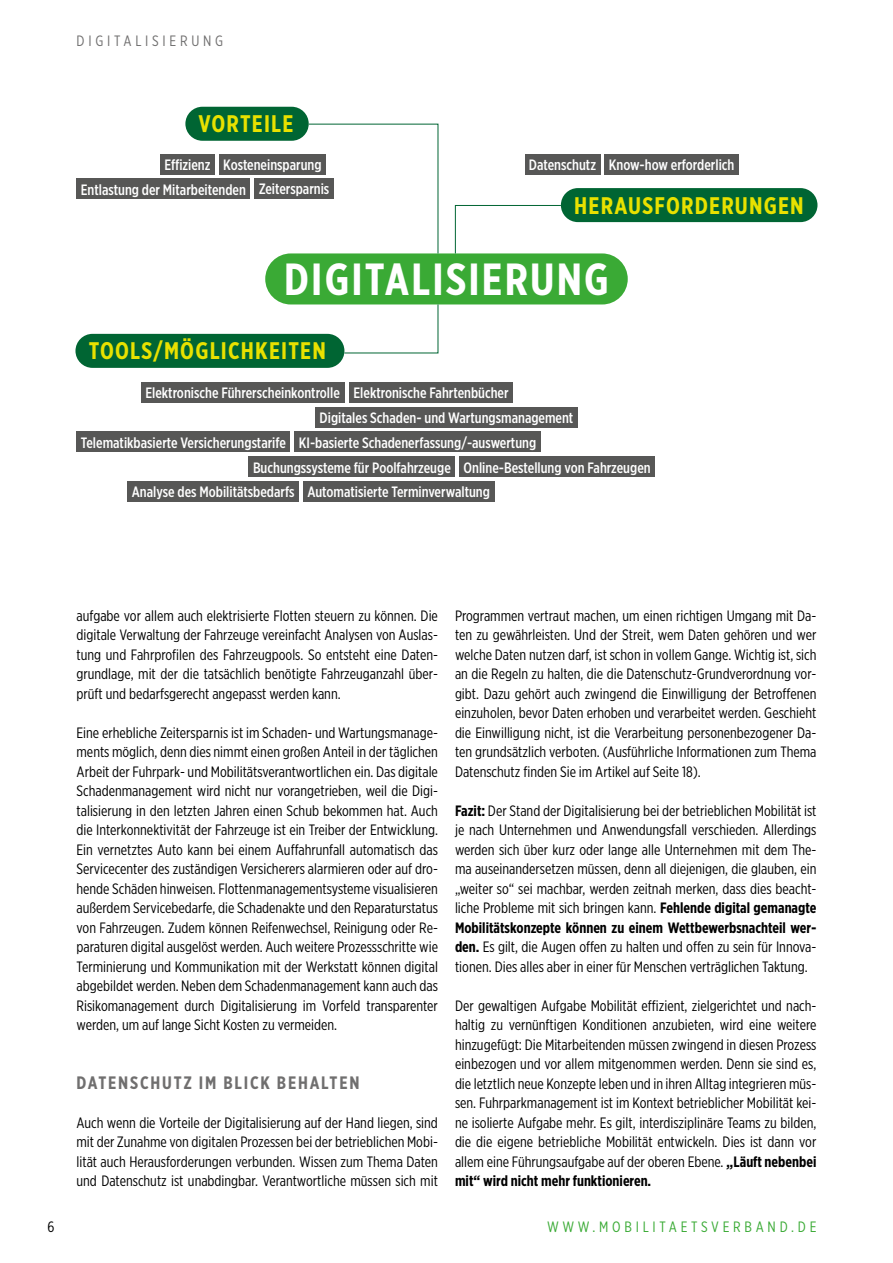
<style>
.page{position:relative;width:893px;height:1263px;background:#fff}
.page>*{position:absolute;margin:0;border:0;box-sizing:border-box;transform-origin:0 0}
.Copy_linksbündig{font:700 45px "Gotham X Narrow";letter-spacing:.05em;color:#fff}
.Copy_linksbündig-2{font:700 24px "Gotham X Narrow";letter-spacing:.05em;color:#e8e100}
.Zwischenhead{font:700 18px "Gotham X Narrow";letter-spacing:.1em;color:#706f6f}
.Copy__Block{font:15px/19.5px "Gotham X Narrow";color:#000;text-align:justify}
.Copy_linksbündig-3{font:500 15px "Gotham X Narrow";color:#fff}
.t1{font:15px "Gotham X Narrow";letter-spacing:.25em;color:#3aaa35}
.Rubrikentitel{font:15px "Gotham X Narrow";letter-spacing:.25em;color:#706f6f}
.s1{font-weight:700}
</style>
<div class="page">
<div style="left:75px;top:334px;width:269px;height:34px;background:#006533;border-radius:17px"></div>
<div style="left:265px;top:253px;width:363px;height:51px;background:#3aaa35;border-radius:26px"></div>
<div style="left:185px;top:107px;width:124px;height:34px;background:#006533;border-radius:17px"></div>
<div style="left:561px;top:188px;width:256px;height:34px;background:#006533;border-radius:17px"></div>
<svg style="left:308px;top:123px;width:131px;height:131px"></svg>
<svg style="left:344px;top:304px;width:95px;height:50px"></svg>
<svg style="left:455px;top:205px;width:107px;height:49px"></svg>
<div style="left:160px;top:154px;width:55px;height:20px;background:#575756"></div>
<div style="left:525px;top:154px;width:75px;height:20px;background:#575756"></div>
<div style="left:605px;top:154px;width:134px;height:20px;background:#575756"></div>
<div style="left:77px;top:179px;width:173px;height:20px;background:#575756"></div>
<div style="left:141px;top:382px;width:203px;height:21px;background:#575756"></div>
<div style="left:77px;top:432px;width:213px;height:20px;background:#575756"></div>
<div style="left:295px;top:432px;width:246px;height:20px;background:#575756"></div>
<div style="left:249px;top:456px;width:206px;height:21px;background:#575756"></div>
<div style="left:128px;top:481px;width:171px;height:21px;background:#575756"></div>
<div style="left:303px;top:481px;width:191px;height:21px;background:#575756"></div>
<div style="left:459px;top:456px;width:196px;height:21px;background:#575756"></div>
<div style="left:349px;top:382px;width:164px;height:21px;background:#575756"></div>
<div style="left:315px;top:407px;width:263px;height:20px;background:#575756"></div>
<div style="left:254px;top:178px;width:80px;height:20px;background:#575756"></div>
<div style="left:219px;top:154px;width:107px;height:20px;background:#575756"></div>
<p class="Rubrikentitel" style="left:77px;top:32px;width:148px">DIGITALISIERUNG</p>
<p class="Copy_linksbündig-2" style="left:198px;top:109px;width:96px">VORTEILE</p>
<p class="Copy_linksbündig-3" style="left:164px;top:156px;width:48px">Effizienz</p>
<p class="Copy_linksbündig-3" style="left:529px;top:156px;width:69px">Datenschutz</p>
<p class="Copy_linksbündig-3" style="left:609px;top:156px;width:127px">Know-how erforderlich</p>
<p class="Copy_linksbündig-3" style="left:81px;top:180px;width:167px">Entlastung der Mitarbeitenden</p>
<p class="Copy_linksbündig-3" style="left:223px;top:156px;width:100px">Kosteneinsparung</p>
<p class="Copy_linksbündig-3" style="left:259px;top:180px;width:72px">Zeitersparnis</p>
<p class="Copy_linksbündig-2" style="left:574px;top:190px;width:231px">HERAUSFORDERUNGEN</p>
<p class="Copy_linksbündig" style="left:284px;top:251px;width:326px">DIGITALISIERUNG</p>
<p class="Copy_linksbündig-2" style="left:89px;top:336px;width:239px">TOOLS/MÖGLICHKEITEN</p>
<p class="Copy_linksbündig-3" style="left:145px;top:384px;width:196px">Elektronische Führerscheinkontrolle</p>
<p class="Copy_linksbündig-3" style="left:81px;top:433px;width:207px">Telematikbasierte Versicherungstarife</p>
<p class="Copy_linksbündig-3" style="left:299px;top:433px;width:239px">KI-basierte Schadenerfassung/-auswertung</p>
<p class="Copy_linksbündig-3" style="left:253px;top:458px;width:199px">Buchungssysteme für Poolfahrzeuge</p>
<p class="Copy_linksbündig-3" style="left:132px;top:483px;width:164px">Analyse des Mobilitätsbedarfs</p>
<p class="Copy_linksbündig-3" style="left:307px;top:483px;width:184px">Automatisierte Terminverwaltung</p>
<p class="Copy_linksbündig-3" style="left:353px;top:384px;width:157px">Elektronische Fahrtenbücher</p>
<p class="Copy_linksbündig-3" style="left:320px;top:409px;width:255px">Digitales Schaden- und Wartungsmanagement</p>
<p class="Copy_linksbündig-3" style="left:464px;top:458px;width:189px">Online-Bestellung von Fahrzeugen</p>
<p class="Copy__Block" style="left:77px;top:606px;width:363px">aufgabe vor allem auch elektrisierte Flotten steuern zu können. Die digitale Verwaltung der Fahrzeuge vereinfacht Analysen von Auslas&shy;tung und Fahrprofilen des Fahrzeugpools. So entsteht eine Daten&shy;grundlage, mit der die tatsächlich benötigte Fahrzeuganzahl über&shy;prüft und bedarfsgerecht angepasst werden kann.</p>
<p class="Copy__Block" style="left:77px;top:723px;width:363px">Eine erhebliche Zeitersparnis ist im Schaden- und Wartungsmanage&shy;ments möglich, denn dies nimmt einen großen Anteil in der täglichen Arbeit der Fuhrpark- und Mobilitätsverantwortlichen ein. Das digitale Schadenmanagement wird nicht nur vorangetrieben, weil die Digi&shy;talisierung in den letzten Jahren einen Schub bekommen hat. Auch die Interkonnektivität der Fahrzeuge ist ein Treiber der Entwicklung.<br>Ein vernetztes Auto kann bei einem Auffahrunfall automatisch das Servicecenter des zuständigen Versicherers alarmieren oder auf dro&shy;hende Schäden hinweisen. Flottenmanagementsysteme visualisieren außerdem Servicebedarfe, die Schadenakte und den Reparaturstatus von Fahrzeugen. Zudem können Reifenwechsel, Reinigung oder Re&shy;paraturen digital ausgelöst werden. Auch weitere Prozessschritte wie Terminierung und Kommunikation mit der Werkstatt können digital abgebildet werden. Neben dem Schadenmanagement kann auch das Risikomanagement durch Digitalisierung im Vorfeld transparenter werden, um auf lange Sicht Kosten zu vermeiden.</p>
<p class="Zwischenhead" style="left:77px;top:1071px;width:284px">DATENSCHUTZ IM BLICK BEHALTEN</p>
<p class="Copy__Block" style="left:77px;top:1113px;width:363px">Auch wenn die Vorteile der Digitalisierung auf der Hand liegen, sind mit der Zunahme von digitalen Prozessen bei der betrieblichen Mobi&shy;lität auch Herausforderungen verbunden. Wissen zum Thema Daten und Datenschutz ist unabdingbar. Verantwortliche müssen sich mit</p>
<p class="Copy__Block" style="left:455px;top:606px;width:363px">Programmen vertraut machen, um einen richtigen Umgang mit Da&shy;ten zu gewährleisten. Und der Streit, wem Daten gehören und wer welche Daten nutzen darf, ist schon in vollem Gange. Wichtig ist, sich an die Regeln zu halten, die die Datenschutz-Grundverordnung vor&shy;gibt. Dazu gehört auch zwingend die Einwilligung der Betroffenen einzuholen, bevor Daten erhoben und verarbeitet werden. Geschieht die Einwilligung nicht, ist die Verarbeitung personenbezogener Da&shy;ten grundsätzlich verboten. (Ausführliche Informationen zum Thema Datenschutz finden Sie im Artikel auf Seite 18).</p>
<p class="Copy__Block" style="left:455px;top:801px;width:363px"><span class="s1">Fazit:</span> Der Stand der Digitalisierung bei der betrieblichen Mobilität ist je nach Unternehmen und Anwendungsfall verschieden. Allerdings werden sich über kurz oder lange alle Unternehmen mit dem The&shy;ma auseinandersetzen müssen, denn all diejenigen, die glauben, ein „weiter so“ sei machbar, werden zeitnah merken, dass dies beacht&shy;liche Probleme mit sich bringen kann. <span class="s1">Fehlende digital gemanagte Mobilitätskonzepte können zu einem Wettbewerbsnachteil wer&shy;den.</span> Es gilt, die Augen offen zu halten und offen zu sein für Innova&shy;tionen. Dies alles aber in einer für Menschen verträglichen Taktung.</p>
<p class="Copy__Block" style="left:455px;top:996px;width:363px">Der gewaltigen Aufgabe Mobilität effizient, zielgerichtet und nach&shy;haltig zu vernünftigen Konditionen anzubieten, wird eine weitere hinzugefügt: Die Mitarbeitenden müssen zwingend in diesen Prozess einbezogen und vor allem mitgenommen werden. Denn sie sind es, die letztlich neue Konzepte leben und in ihren Alltag integrieren müs&shy;sen. Fuhrparkmanagement ist im Kontext betrieblicher Mobilität kei&shy;ne isolierte Aufgabe mehr. Es gilt, interdisziplinäre Teams zu bilden, die die eigene betriebliche Mobilität entwickeln. Dies ist dann vor allem eine Führungsaufgabe auf der oberen Ebene. <span class="s1">„Läuft nebenbei mit“ wird nicht mehr funktionieren.</span></p>
<p class="Copy__Block" style="left:48px;top:1217px;width:8px">6</p>
<p class="t1" style="left:547px;top:1218px;width:271px">WWW.MOBILITAETSVERBAND.DE</p>
</div>
